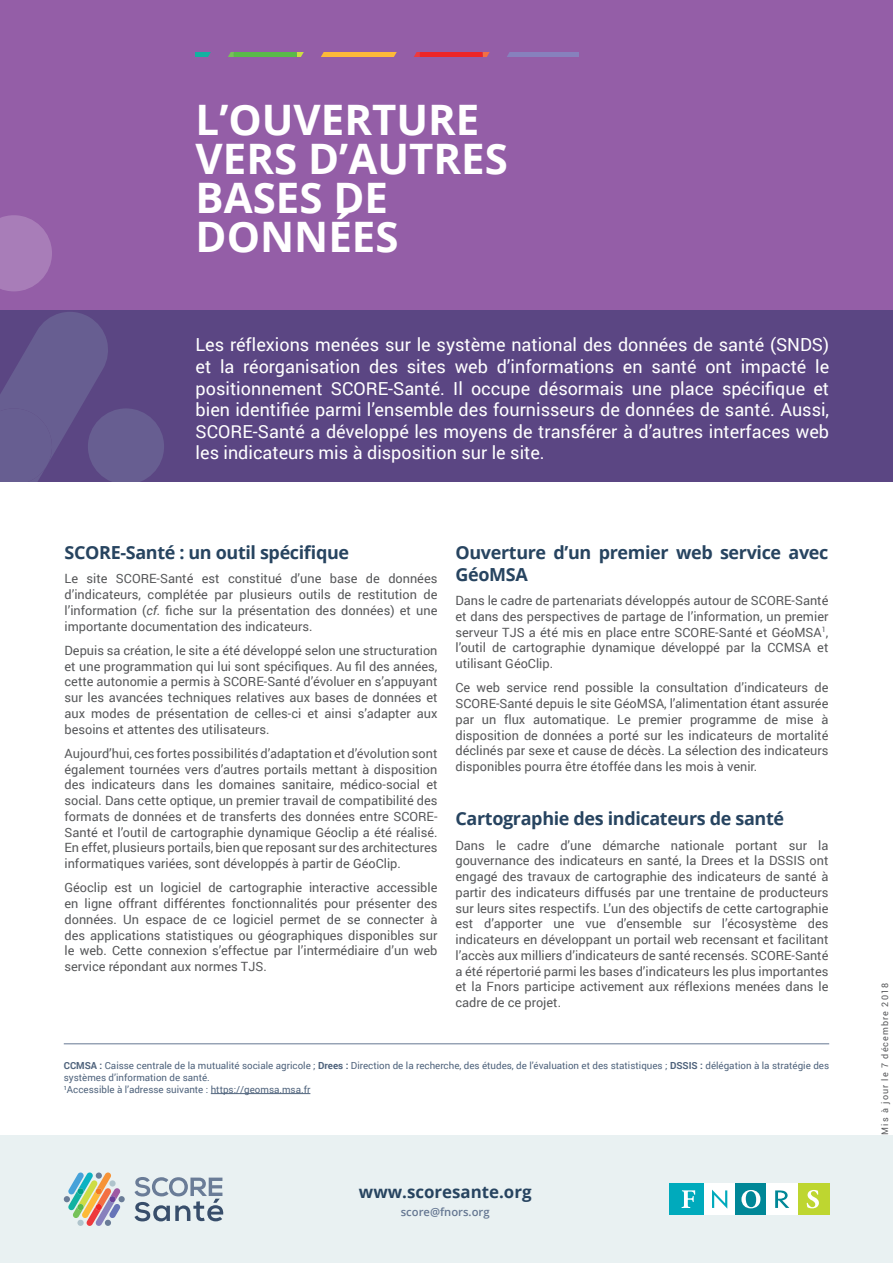
<style>
.page{position:relative;width:893px;height:1263px;background:#fff}
.page>*{position:absolute;margin:0;border:0;box-sizing:border-box;transform-origin:0 0}
.t1{font:700 42px/39px "Open Sans";color:#fff}
.t2{font:18px/21.6px "Roboto";color:#fff;text-align:justify}
.t3{font:700 18px/21.6px "Open Sans";letter-spacing:-.02em;color:#274460}
.t4{font:700 16.8px "Open Sans";color:#274460}
.t5{font:12.75px/15.8px "Roboto";color:#57585a;text-align:justify}
.t6{font:600 11.25px "Open Sans";color:#657792}
.t7{font:9.75px/11.7px "Roboto";color:#4f637c}
.t8{font:9px "Roboto";letter-spacing:.12em;color:#57585a}
.s1{font-style:italic}
.s2{font-weight:700}
</style>
<div class="page">
<div style="left:0;top:1135px;width:893px;height:128px;background:#e9f1f2"></div>
<svg style="left:64px;top:1172px;width:61px;height:54px"></svg>
<svg style="left:134px;top:1177px;width:89px;height:44px"></svg>
<div style="left:670px;top:1183px;width:34px;height:32px;background:#00aabc"></div>
<svg style="left:681px;top:1190px;width:14px;height:18px"></svg>
<div style="left:704px;top:1183px;width:31px;height:32px;background:#fff"></div>
<svg style="left:712px;top:1189px;width:15px;height:20px"></svg>
<div style="left:735px;top:1183px;width:32px;height:32px;background:#008797"></div>
<svg style="left:741px;top:1190px;width:19px;height:18px"></svg>
<div style="left:767px;top:1183px;width:31px;height:32px;background:#fff"></div>
<svg style="left:775px;top:1190px;width:14px;height:18px"></svg>
<div style="left:798px;top:1183px;width:31px;height:32px;background:#bed630"></div>
<svg style="left:807px;top:1190px;width:12px;height:18px"></svg>
<div style="left:0;top:0;width:893px;height:482px;background:#945ea7"></div>
<svg style="left:0;top:215px;width:52px;height:76px"></svg>
<svg style="left:0;top:310px;width:893px;height:172px;background:#5c4884"></svg>
<hr style="left:64px;top:1043px;width:765px;height:1px;background:#657792">
<hr style="left:211px;top:1093px;width:99px;height:1px;background:#4f637c">
<svg style="left:196px;top:53px;width:382px;height:4px"></svg>
<h1 class="t1" style="left:196px;top:99px;width:314px">l’Ouverture vers d’autres bases de données</h1>
<p class="t2" style="left:196px;top:334px;width:635px">Les réflexions menées sur le système national des données de santé (SNDS) et la réorganisation des sites web d’informations en santé ont impacté le positionnement SCORE-Santé. Il occupe désormais une place spécifique et bien identifiée parmi l’ensemble des fournisseurs de données de santé. Aussi, SCORE-Santé a développé les moyens de transférer à d’autres interfaces web les indicateurs mis à disposition sur le site.</p>
<h2 class="t3" style="left:65px;top:541px;width:286px">SCORE-Santé : un outil spécifique</h2>
<p class="t5" style="left:65px;top:570px;width:374px">Le site SCORE-Santé est constitué d’une base de données d’indicateurs, complétée par plusieurs outils de restitution de l’information (<span class="s1">cf.</span> fiche sur la présentation des données) et une importante documentation des indicateurs.</p>
<p class="t5" style="left:65px;top:642px;width:374px">Depuis sa création, le site a été développé selon une structuration et une programmation qui lui sont spécifiques. Au fil des années, cette autonomie a permis à SCORE-Santé d’évoluer en s’appuyant sur les avancées techniques relatives aux bases de données et aux modes de présentation de celles-ci et ainsi s’adapter aux besoins et attentes des utilisateurs.</p>
<p class="t5" style="left:65px;top:745px;width:374px">Aujourd’hui, ces fortes possibilités d’adaptation et d’évolution sont également tournées vers d’autres portails mettant à disposition des indicateurs dans les domaines sanitaire, médico-social et social. Dans cette optique, un premier travail de compatibilité des formats de données et de transferts des données entre SCORE-Santé et l’outil de cartographie dynamique Géoclip a été réalisé.<br>En effet, plusieurs portails, bien que reposant sur des architectures informatiques variées, sont développés à partir de GéoClip.</p>
<p class="t5" style="left:65px;top:879px;width:374px">Géoclip est un logiciel de cartographie interactive accessible en ligne offrant différentes fonctionnalités pour présenter des données. Un espace de ce logiciel permet de se connecter à des applications statistiques ou géographiques disponibles sur le web. Cette connexion s’effectue par l’intermédiaire d’un web service répondant aux normes TJS.</p>
<h2 class="t3" style="left:455px;top:541px;width:374px">Ouverture d’un premier web service avec<br>GéoMSA</h2>
<p class="t5" style="left:455px;top:592px;width:374px">Dans le cadre de partenariats développés autour de SCORE-Santé et dans des perspectives de partage de l’information, un premier serveur TJS a été mis en place entre SCORE-Santé et GéoMSA<sup>1</sup>, l’outil de cartographie dynamique développé par la CCMSA et utilisant GéoClip.</p>
<p class="t5" style="left:455px;top:679px;width:374px">Ce web service rend possible la consultation d’indicateurs de SCORE-Santé depuis le site GéoMSA, l’alimentation étant assurée par un flux automatique. Le premier programme de mise à disposition de données a porté sur les indicateurs de mortalité déclinés par sexe et cause de décès. La sélection des indicateurs disponibles pourra être étoffée dans les mois à venir.</p>
<h2 class="t3" style="left:455px;top:808px;width:330px">Cartographie des indicateurs de santé</h2>
<p class="t5" style="left:455px;top:837px;width:374px">Dans le cadre d’une démarche nationale portant sur la gouvernance des indicateurs en santé, la Drees et la DSSIS ont engagé des travaux de cartographie des indicateurs de santé à partir des indicateurs diffusés par une trentaine de producteurs sur leurs sites respectifs. L’un des objectifs de cette cartographie est d’apporter une vue d’ensemble sur l’écosystème des indicateurs en développant un portail web recensant et facilitant l’accès aux milliers d’indicateurs de santé recensés. SCORE-Santé a été répertorié parmi les bases d’indicateurs les plus importantes et la Fnors participe activement aux réflexions menées dans le cadre de ce projet.</p>
<p class="t7" style="left:64px;top:1060px;width:767px"><span class="s2">CCMSA :</span> Caisse centrale de la mutualité sociale agricole ; <span class="s2">Drees :</span> Direction de la recherche, des études, de l’évaluation et des statistiques ; <span class="s2">DSSIS :</span> délégation à la stratégie des systèmes d’information de santé.<br><sup>1</sup>Accessible à l’adresse suivante : https://geomsa.msa.fr</p>
<h3 class="t4" style="left:359px;top:1180px;width:174px">www.scoresante.org</h3>
<p class="t6" style="left:401px;top:1204px;width:90px">score@fnors.org</p>
<p class="t8" style="left:879px;top:1135px;width:153px;rotate:-90deg">Mis à jour le 7 décembre 2018</p>
</div>
